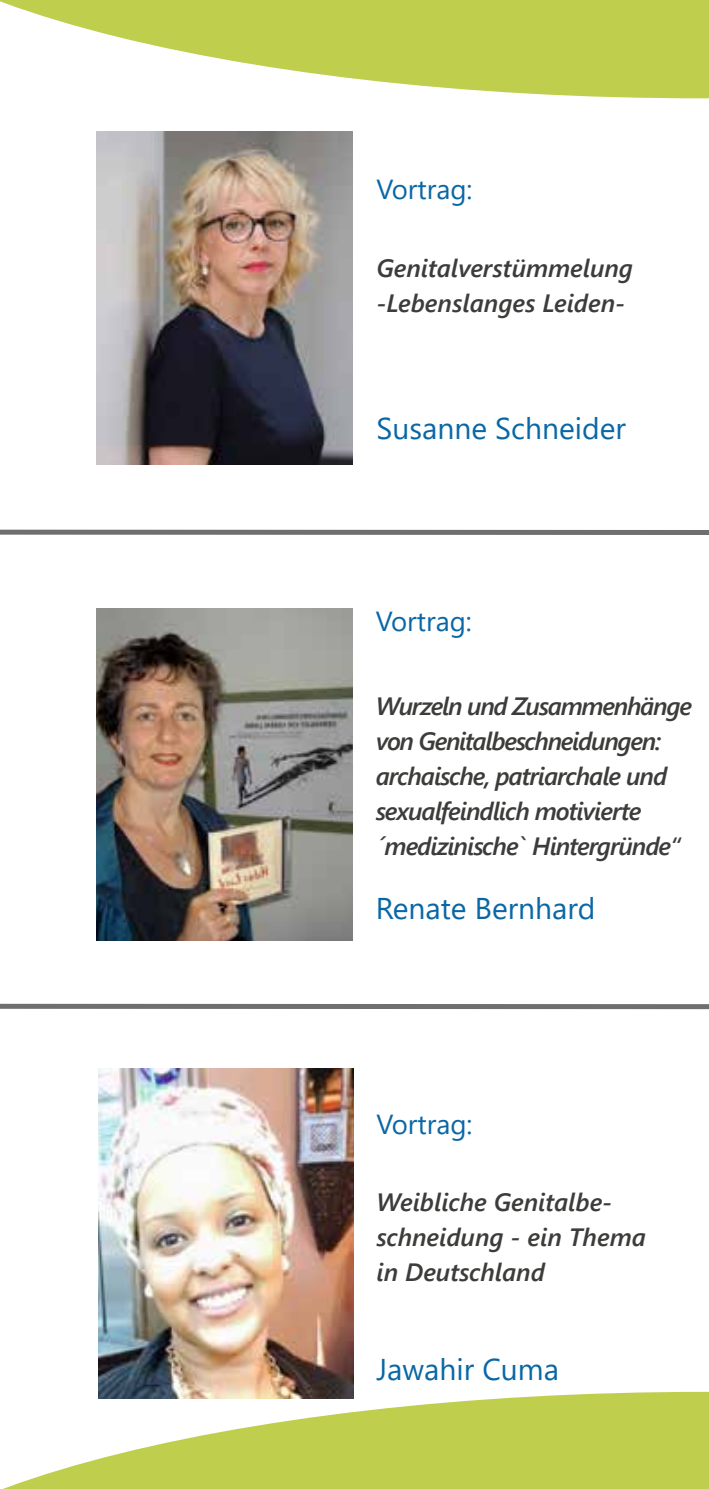
<style>
.page{position:relative;width:709px;height:1489px;background:#fff}
.page>*{position:absolute;margin:0;border:0;box-sizing:border-box;transform-origin:0 0}
.Erklärung{font:30px "Segoe UI";color:#0967a6}
.Erklärung-2{font:27.5px "Segoe UI";color:#0967a6}
.Erklärung-3{font:italic 600 25px/35px "Segoe UI";letter-spacing:-.04em;color:#3c3c3b}
.Erklärung-4{font:italic 600 25px/35px "Segoe UI";color:#3c3c3b}
</style>
<div class="page">
<svg style="left:0;top:0;width:709px;height:98px;fill:#c0ce4d"></svg>
<svg style="left:6px;top:1391px;width:703px;height:97px;fill:#c0ce4d"></svg>
<img style="left:97px;top:608px;width:256px;height:332px">
<img style="left:99px;top:1068px;width:254px;height:330px">
<div style="left:0;top:529px;width:709px;height:6px;background:#706f6f"></div>
<img style="left:96px;top:131px;width:257px;height:333px">
<div style="left:0;top:1003px;width:709px;height:6px;background:#706f6f"></div>
<p class="Erklärung-2" style="left:376px;top:163px;width:98px">Vortrag:</p>
<p class="Erklärung-4" style="left:376px;top:248px;width:258px">Genitalverstümmelung -Lebenslanges Leiden-</p>
<p class="Erklärung" style="left:376px;top:400px;width:251px">Susanne Schneider</p>
<p class="Erklärung-2" style="left:376px;top:594px;width:98px">Vortrag:</p>
<p class="Erklärung-3" style="left:376px;top:686px;width:318px">Wurzeln und Zusammenhänge von Genitalbeschneidungen: archaische, patriarchale und sexualfeindlich motivierte ´medizinische` Hintergründe“</p>
<p class="Erklärung" style="left:376px;top:879px;width:221px">Renate Bernhard</p>
<p class="Erklärung-2" style="left:376px;top:1097px;width:98px">Vortrag:</p>
<p class="Erklärung-4" style="left:376px;top:1182px;width:271px">Weibliche Genitalbe&shy;schneidung - ein Thema in Deutschland</p>
<p class="Erklärung" style="left:376px;top:1340px;width:184px">Jawahir Cuma</p>
</div>
